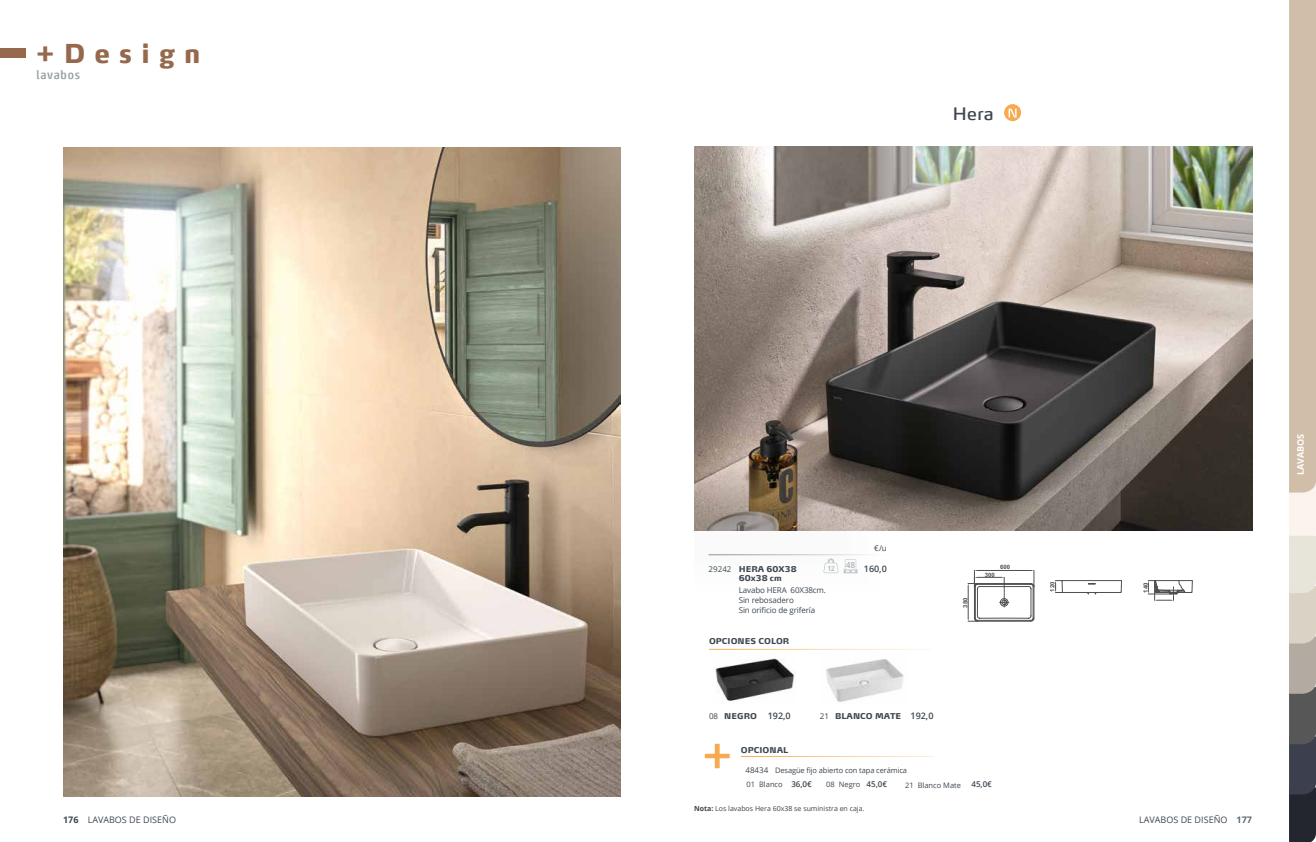
<style>
.page{position:relative;width:1316px;height:842px;background:#fff}
.page>*{position:absolute;margin:0;border:0;box-sizing:border-box;transform-origin:0 0}
.t1{font:800 26px "Max Offc";letter-spacing:.34em;color:#96694c}
.t2{font:17px "Max Offc";color:#3e4751}
.t3{font:condensed 12px "Max Offc Pro";letter-spacing:.06em;color:#949c9f}
.t4{font:9px "Open Sans";color:#3e4751}
.t5{font:700 9px "Open Sans";color:#fff}
.t6{font:600 9px "Open Sans";color:#3e4751}
.t7{font:600 8.3px "Open Sans";color:#787d85}
.t8{font:800 8px/9px "Max Offc";color:#3e4751}
.t9{font:8px/9.6px "Open Sans";letter-spacing:-.015em;color:#3e4751}
.t10{font:600 8px "Open Sans";color:#3e4751}
.t11{font:7.5px/13.7px "Open Sans";color:#3e4751}
.t12{font:7px "Open Sans";color:#3d4548}
.t13{font:600 7px "Open Sans";color:#787d85}
.t14{font:700 6px "Arial";color:#000}
.s1{font-size:28px}
.s2{font-family:"Open Sans";font-weight:400}
.s3{font-family:"Open Sans";font-weight:600;font-size:9px}
.s4{font-size:8px}
.s5{font-weight:600;font-size:8px}
.s6{font-weight:700}
.s7{font-weight:700;color:#5f6873}
</style>
<div class="page">
<img style="left:64px;top:147px;width:556px;height:650px">
<img style="left:694px;top:146px;width:557px;height:384px">
<hr style="left:708px;top:554px;width:178px;height:1px;background:#869197">
<hr style="left:709px;top:649px;width:221px;height:1px;background:#f7aa50">
<img style="left:715px;top:658px;width:80px;height:45px">
<img style="left:826px;top:659px;width:78px;height:43px">
<hr style="left:1065px;top:673px;width:53px;height:1px;background:#000">
<hr style="left:1065px;top:636px;width:53px;height:1px;background:#000">
<svg style="left:1055px;top:580px;width:137px;height:21px"></svg>
<svg style="left:967px;top:570px;width:68px;height:52px"></svg>
<div style="left:0;top:48px;width:25px;height:9px;background:#96694c"></div>
<svg style="left:1004px;top:104px;width:17px;height:17px"></svg>
<svg style="left:1008px;top:109px;width:8px;height:8px"></svg>
<hr style="left:741px;top:756px;width:193px;height:1px;background:#f7aa50">
<svg style="left:704px;top:744px;width:25px;height:24px"></svg>
<svg style="left:823px;top:558px;width:34px;height:15px"></svg>
<svg style="left:1289px;top:0;width:26px;height:842px;background:#b9ad9f"></svg>
<h1 class="t1" style="left:36px;top:37px;width:165px"><span class="s1">+</span>Design</h1>
<h3 class="t3" style="left:36px;top:65px;width:45px">lavabos</h3>
<h2 class="t2" style="left:952px;top:103px;width:42px">Hera</h2>
<p class="t9" style="left:874px;top:543px;width:14px">€/u</p>
<p class="t7" style="left:845px;top:559px;width:11px">48</p>
<p class="t9" style="left:708px;top:564px;width:24px">29242</p>
<p class="t6" style="left:863px;top:562px;width:24px">160,0</p>
<p class="t8" style="left:738px;top:564px;width:60px">HERA 60X38<br>60x38 cm</p>
<p class="t13" style="left:827px;top:564px;width:9px">12</p>
<p class="t9" style="left:738px;top:585px;width:89px">Lavabo HERA 60X38cm.<br>Sin rebosadero<br>Sin orificio de grifería</p>
<p class="t8" style="left:709px;top:636px;width:82px">OPCIONES COLOR</p>
<p class="t8" style="left:709px;top:711px;width:83px"><span class="s2">08</span> NEGRO <span class="s3">192,0</span></p>
<p class="t8" style="left:819px;top:711px;width:115px"><span class="s2">21</span> BLANCO MATE <span class="s3">192,0</span></p>
<p class="t8" style="left:741px;top:746px;width:49px">OPCIONAL</p>
<p class="t14" style="left:961px;top:608px;width:12px;rotate:-90deg">380</p>
<p class="t14" style="left:1000px;top:563px;width:12px">600</p>
<p class="t14" style="left:984px;top:571px;width:12px">300</p>
<p class="t11" style="left:745px;top:763px;width:163px"><span class="s4">48434</span> Desagüe fijo abierto con tapa cerámica<br>01 Blanco <span class="s5">36,0€</span></p>
<p class="t11" style="left:826px;top:777px;width:62px">08 Negro <span class="s5">45,0€</span></p>
<p class="t11" style="left:905px;top:778px;width:57px">21 Blanco Mate</p>
<p class="t10" style="left:971px;top:779px;width:22px">45,0€</p>
<p class="t14" style="left:1048px;top:592px;width:12px;rotate:-90deg">120</p>
<p class="t14" style="left:1141px;top:593px;width:12px;rotate:-90deg">140</p>
<p class="t12" style="left:694px;top:803px;width:172px"><span class="s6">Nota:</span> Los lavabos Hera 60x38 se suministra en caja.</p>
<p class="t4" style="left:63px;top:813px;width:114px"><span class="s6">176</span> lavabos de diseño</p>
<p class="t4" style="left:1139px;top:813px;width:114px">lavabos de diseño <span class="s7">177</span></p>
<p class="t5" style="left:1293px;top:475px;width:43px;rotate:-90deg">Lavabos</p>
</div>
